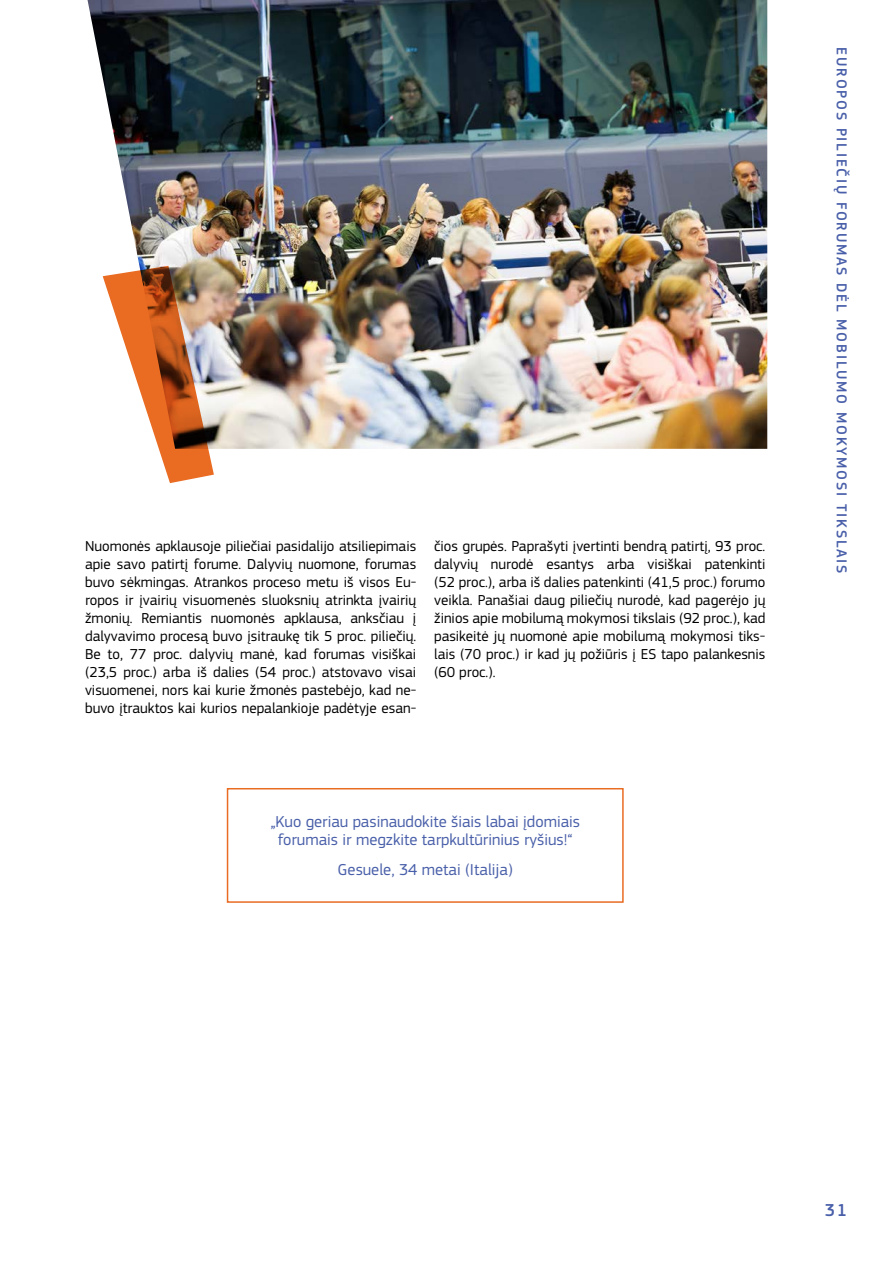
<style>
.page{position:relative;width:893px;height:1263px;background:#fff}
.page>*{position:absolute;margin:0;border:0;box-sizing:border-box;transform-origin:0 0}
.t1{font:500 18px "EC Square Sans Pro";color:#495fa9}
.Citation{font:16.5px/17.9px "EC Square Sans Pro";color:#495fa9;text-align:center}
.Body_text{font:15px/18px "EC Square Sans Pro";color:#000;text-align:justify}
.t2{font:500 15px "EC Square Sans Pro";letter-spacing:.12em;color:#495fa9}
</style>
<div class="page">
<img style="left:88px;top:0;width:679px;height:449px">
<img style="left:103px;top:266px;width:111px;height:217px">
<div style="left:227px;top:788px;width:397px;height:115px;border:2px solid #ea6b22"></div>
<p class="Body_text" style="left:85px;top:537px;width:333px">Nuomonės apklausoje piliečiai pasidalijo atsiliepimais apie savo patirtį forume. Dalyvių nuomone, forumas buvo sėkmingas. Atrankos proceso metu iš visos Eu&shy;ropos ir įvairių visuomenės sluoksnių atrinkta įvairių žmonių. Remiantis nuomonės apklausa, anksčiau į dalyvavimo procesą buvo įsitraukę tik 5 proc. piliečių.<br>Be to, 77 proc. dalyvių manė, kad forumas visiškai (23,5 proc.) arba iš dalies (54 proc.) atstovavo visai visuomenei, nors kai kurie žmonės pastebėjo, kad ne&shy;buvo įtrauktos kai kurios nepalankioje padėtyje esan-</p>
<p class="Body_text" style="left:434px;top:537px;width:333px">čios grupės. Paprašyti įvertinti bendrą patirtį, 93 proc. dalyvių nurodė esantys arba visiškai patenkinti (52 proc.), arba iš dalies patenkinti (41,5 proc.) forumo veikla. Panašiai daug piliečių nurodė, kad pagerėjo jų žinios apie mobilumą mokymosi tikslais (92 proc.), kad pasikeitė jų nuomonė apie mobilumą mokymosi tiks&shy;lais (70 proc.) ir kad jų požiūris į ES tapo palankesnis (60 proc.).</p>
<p class="Citation" style="left:270px;top:813px;width:311px">„Kuo geriau pasinaudokite šiais labai įdomiais forumais ir megzkite tarpkultūrinius ryšius!“</p>
<p class="Citation" style="left:338px;top:861px;width:177px">Gesuele, 34 metai (Italija)</p>
<p class="t2" style="left:850px;top:47px;width:528px;rotate:90deg">EUROPOS PILIEČIŲ FORUMAS DĖL MOBILUMO MOKYMOSI TIKSLAIS</p>
<p class="t1" style="left:825px;top:1199px;width:24px">31</p>
</div>
